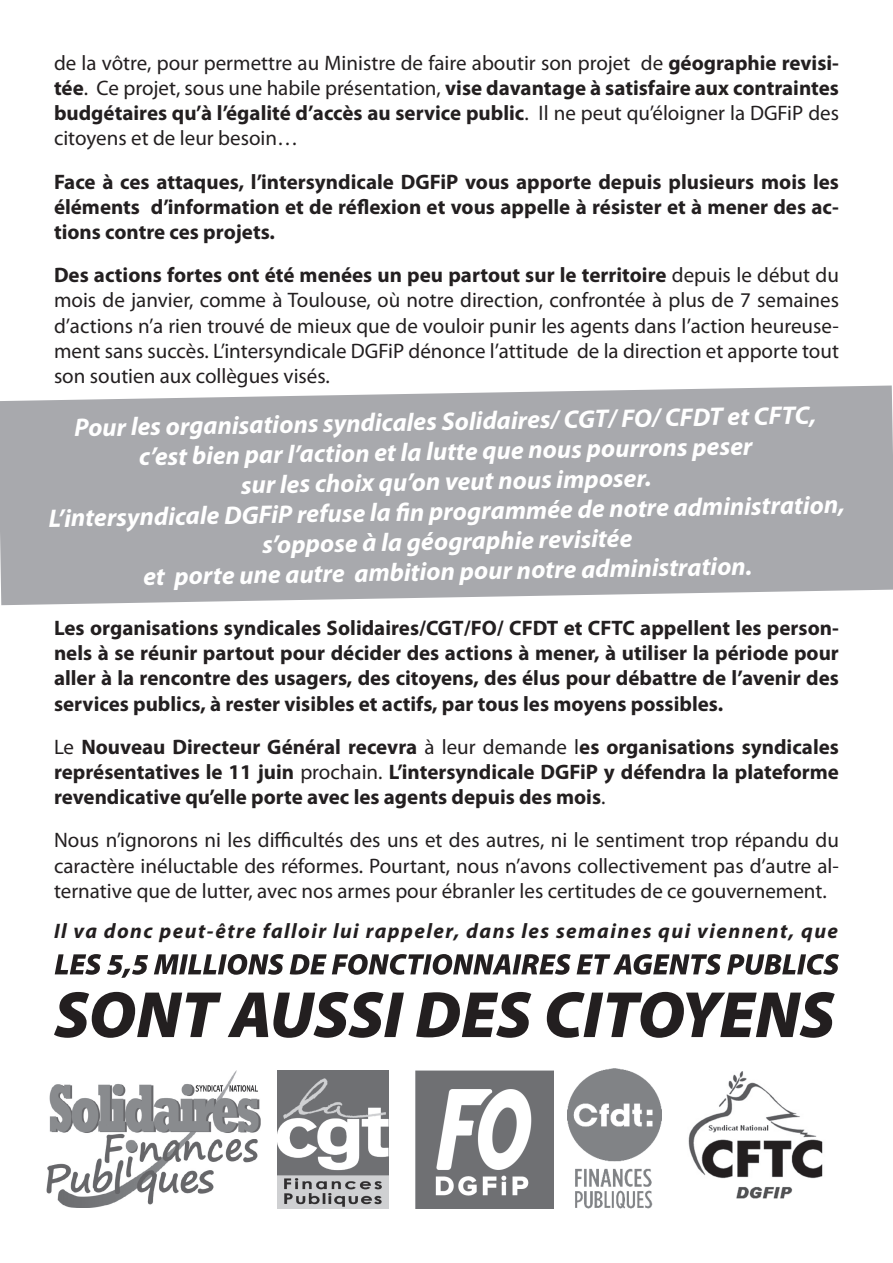
<style>
.page{position:relative;width:893px;height:1263px;background:#fff}
.page>*{position:absolute;margin:0;border:0;box-sizing:border-box;transform-origin:0 0}
.t1{font:italic 700 25.5px "Myriad Pro";color:#fff}
.t2{font:21px/25.2px "Myriad Pro";color:#231f20;text-align:justify}
.t3{font:700 21px/25.2px "Myriad Pro";color:#231f20;text-align:justify}
.t4{font:italic 700 21px "Myriad Pro";letter-spacing:.07em;color:#231f20}
.s1{font-weight:700}
.s2{font-weight:400}
</style>
<div class="page">
<img style="left:46px;top:1070px;width:214px;height:137px">
<img style="left:278px;top:1070px;width:110px;height:138px">
<img style="left:415px;top:1070px;width:138px;height:139px">
<img style="left:568px;top:1068px;width:93px;height:141px">
<img style="left:688px;top:1071px;width:135px;height:128px">
<svg style="left:55px;top:954px;width:46px;height:21px"></svg>
<svg style="left:107px;top:955px;width:41px;height:23px"></svg>
<svg style="left:154px;top:954px;width:130px;height:21px"></svg>
<svg style="left:290px;top:954px;width:281px;height:21px"></svg>
<svg style="left:577px;top:954px;width:144px;height:21px"></svg>
<svg style="left:727px;top:954px;width:112px;height:21px"></svg>
<svg style="left:54px;top:992px;width:167px;height:46px"></svg>
<svg style="left:228px;top:992px;width:176px;height:46px"></svg>
<svg style="left:416px;top:992px;width:115px;height:46px"></svg>
<svg style="left:547px;top:992px;width:288px;height:46px"></svg>
<svg style="left:0;top:385px;width:893px;height:220px;background:#aeafb2"></svg>
<p class="t2" style="left:54px;top:50px;width:786px">de la vôtre, pour permettre au Ministre de faire aboutir son projet de <span class="s1">géographie revisi&shy;tée</span>. Ce projet, sous une habile présentation, <span class="s1">vise davantage à satisfaire aux contraintes budgétaires qu’à l’égalité d’accès au service public</span>. Il ne peut qu’éloigner la DGFiP des citoyens et de leur besoin…</p>
<p class="t3" style="left:54px;top:168px;width:786px">Face à ces attaques, l’intersyndicale DGFiP vous apporte depuis plusieurs mois les éléments d’information et de réflexion et vous appelle à résister et à mener des ac&shy;tions contre ces projets.</p>
<p class="t2" style="left:54px;top:262px;width:787px"><span class="s1">Des actions fortes ont été menées un peu partout sur le territoire</span> depuis le début du mois de janvier, comme à Toulouse, où notre direction, confrontée à plus de 7 semaines d’actions n’a rien trouvé de mieux que de vouloir punir les agents dans l’action heureuse&shy;ment sans succès. L’intersyndicale DGFiP dénonce l’attitude de la direction et apporte tout son soutien aux collègues visés.</p>
<p class="t1" style="left:74px;top:411px;width:743px;rotate:-1deg">Pour les organisations syndicales Solidaires/ CGT/ FO/ CFDT et CFTC,</p>
<p class="t1" style="left:139px;top:440px;width:615px;rotate:-1deg">c’est bien par l’action et la lutte que nous pourrons peser</p>
<p class="t1" style="left:241px;top:468px;width:412px;rotate:-1deg">sur les choix qu’on veut nous imposer.</p>
<p class="t1" style="left:48px;top:502px;width:798px;rotate:-1deg">L’intersyndicale DGFiP refuse la fi n programmée de notre administration,</p>
<p class="t1" style="left:262px;top:528px;width:372px;rotate:-1deg">s’oppose à la géographie revisitée</p>
<p class="t1" style="left:143px;top:560px;width:611px;rotate:-1deg">et porte une autre ambition pour notre administration.</p>
<p class="t3" style="left:54px;top:615px;width:786px">Les organisations syndicales Solidaires/CGT/FO/ CFDT et CFTC appellent les person&shy;nels à se réunir partout pour décider des actions à mener, à utiliser la période pour aller à la rencontre des usagers, des citoyens, des élus pour débattre de l’avenir des services publics, à rester visibles et actifs, par tous les moyens possibles.</p>
<p class="t3" style="left:54px;top:733px;width:786px"><span class="s2">Le</span> Nouveau Directeur Général recevra <span class="s2">à leur demande l</span>es organisations syndicales représentatives le 11 juin <span class="s2">prochain.</span> L’intersyndicale DGFiP y défendra la plateforme revendicative qu’elle porte avec les agents depuis des mois<span class="s2">.</span></p>
<p class="t2" style="left:54px;top:827px;width:786px">Nous n’ignorons ni les difficultés des uns et des autres, ni le sentiment trop répandu du caractère inéluctable des réformes. Pourtant, nous n’avons collectivement pas d’autre al&shy;ternative que de lutter, avec nos armes pour ébranler les certitudes de ce gouvernement.</p>
<p class="t4" style="left:54px;top:917px;width:786px">Il va donc peut-être falloir lui rappeler, dans les semaines qui viennent, que</p>
</div>
